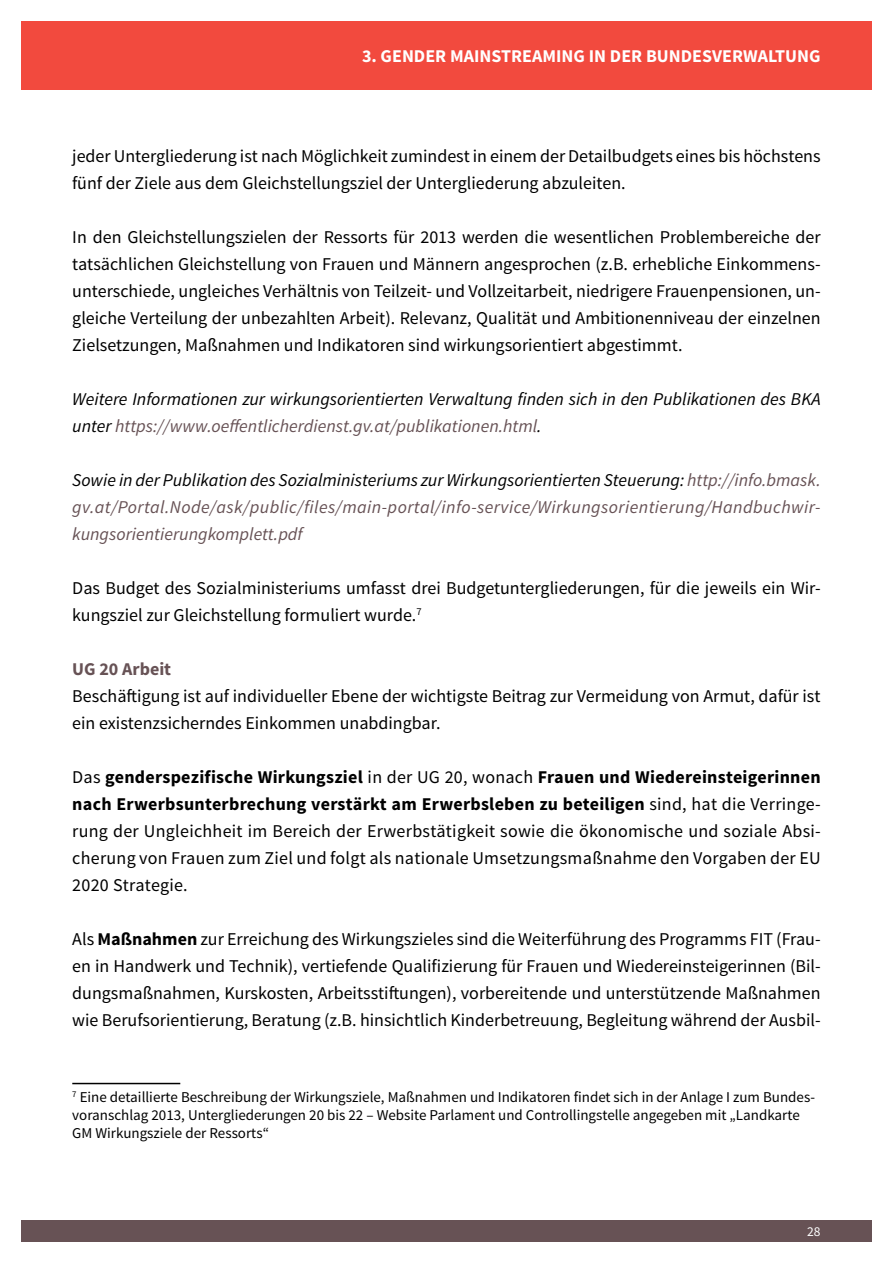
<style>
.page{position:relative;width:893px;height:1263px;background:#fff}
.page>*{position:absolute;margin:0;border:0;box-sizing:border-box;transform-origin:0 0}
.Fließtext{font:18px/27px "Source Sans Pro";color:#000}
.Fließtext-2{font:italic 18px/27px "Source Sans Pro";color:#675255;text-align:justify}
.Fließtext-3{font:italic 18px/27px "Source Sans Pro";color:#000}
.t1{font:700 18px "Source Sans Pro";color:#fff}
.Überschrift_4__Ebene{font:700 18px "Source Sans Pro";color:#675255}
.t2{font:15px/18px "Source Sans Pro";color:#000}
.t3{font:13.5px "Source Sans Pro";color:#fff}
.s1{color:#675255}
.s2{color:#000}
.s3{font-weight:700}
</style>
<div class="page">
<div style="left:21px;top:21px;width:851px;height:68px;background:#f24a3e"></div>
<div style="left:21px;top:1220px;width:851px;height:22px;background:#675255"></div>
<hr style="left:72px;top:1083px;width:108px;height:1px;background:#000">
<p class="t1" style="left:362px;top:44px;width:460px">3. GENDER MAINSTREAMING IN DER BUNDESVERWALTUNG</p>
<p class="Fließtext" style="left:72px;top:143px;width:750px">jeder Untergliederung ist nach Möglichkeit zumindest in einem der Detailbudgets eines bis höchstens fünf der Ziele aus dem Gleichstellungsziel der Untergliederung abzuleiten.</p>
<p class="Fließtext" style="left:72px;top:224px;width:750px;text-align:justify">In den Gleichstellungszielen der Ressorts für 2013 werden die wesentlichen Problembereiche der tatsächlichen Gleichstellung von Frauen und Männern angesprochen (z.B. erhebliche Einkommens&shy;unterschiede, ungleiches Verhältnis von Teilzeit- und Vollzeitarbeit, niedrigere Frauenpensionen, un&shy;gleiche Verteilung der unbezahlten Arbeit). Relevanz, Qualität und Ambitionenniveau der einzelnen Zielsetzungen, Maßnahmen und Indikatoren sind wirkungsorientiert abgestimmt.</p>
<p class="Fließtext-3" style="left:72px;top:386px;width:750px">Weitere Informationen zur wirkungsorientierten Verwaltung finden sich in den Publikationen des BKA unter <span class="s1">https://www.oeffentlicherdienst.gv.at/publikationen.html</span>.</p>
<p class="Fließtext-2" style="left:72px;top:467px;width:750px"><span class="s2">Sowie in der Publikation des Sozialministeriums zur Wirkungsorientierten Steuerung:</span> http://info.bmask. gv.at/Portal.Node/ask/public/files/main-portal/info-service/Wirkungsorientierung/Handbuchwir&shy;kungsorientierungkomplett.pdf</p>
<p class="Fließtext" style="left:72px;top:575px;width:750px">Das Budget des Sozialministeriums umfasst drei Budgetuntergliederungen, für die jeweils ein Wir&shy;kungsziel zur Gleichstellung formuliert wurde.<sup>7</sup></p>
<p class="Überschrift_4__Ebene" style="left:72px;top:657px;width:100px">UG 20 Arbeit</p>
<p class="Fließtext" style="left:72px;top:683px;width:750px">Beschäftigung ist auf individueller Ebene der wichtigste Beitrag zur Vermeidung von Armut, dafür ist ein existenzsicherndes Einkommen unabdingbar.</p>
<p class="Fließtext" style="left:72px;top:764px;width:750px;text-align:justify">Das <span class="s3">genderspezifische Wirkungsziel</span> in der UG 20, wonach <span class="s3">Frauen und Wiedereinsteigerinnen nach Erwerbsunterbrechung verstärkt am Erwerbsleben zu beteiligen</span> sind, hat die Verringe&shy;rung der Ungleichheit im Bereich der Erwerbstätigkeit sowie die ökonomische und soziale Absi&shy;cherung von Frauen zum Ziel und folgt als nationale Umsetzungsmaßnahme den Vorgaben der EU 2020 Strategie.</p>
<p class="Fließtext" style="left:72px;top:926px;width:750px;text-align:justify">Als <span class="s3">Maßnahmen</span> zur Erreichung des Wirkungszieles sind die Weiterführung des Programms FIT (Frau&shy;en in Handwerk und Technik), vertiefende Qualifizierung für Frauen und Wiedereinsteigerinnen (Bil&shy;dungsmaßnahmen, Kurskosten, Arbeitsstiftungen), vorbereitende und unterstützende Maßnahmen wie Berufsorientierung, Beratung (z.B. hinsichtlich Kinderbetreuung, Begleitung während der Ausbil-</p>
<p class="t2" style="left:72px;top:1088px;width:744px"><sup>7</sup> Eine detaillierte Beschreibung der Wirkungsziele, Maßnahmen und Indikatoren findet sich in der Anlage I zum Bundes&shy;voranschlag 2013, Untergliederungen 20 bis 22 – Website Parlament und Controllingstelle angegeben mit „Landkarte<br>GM Wirkungsziele der Ressorts“</p>
<p class="t3" style="left:807px;top:1223px;width:15px">28</p>
</div>
